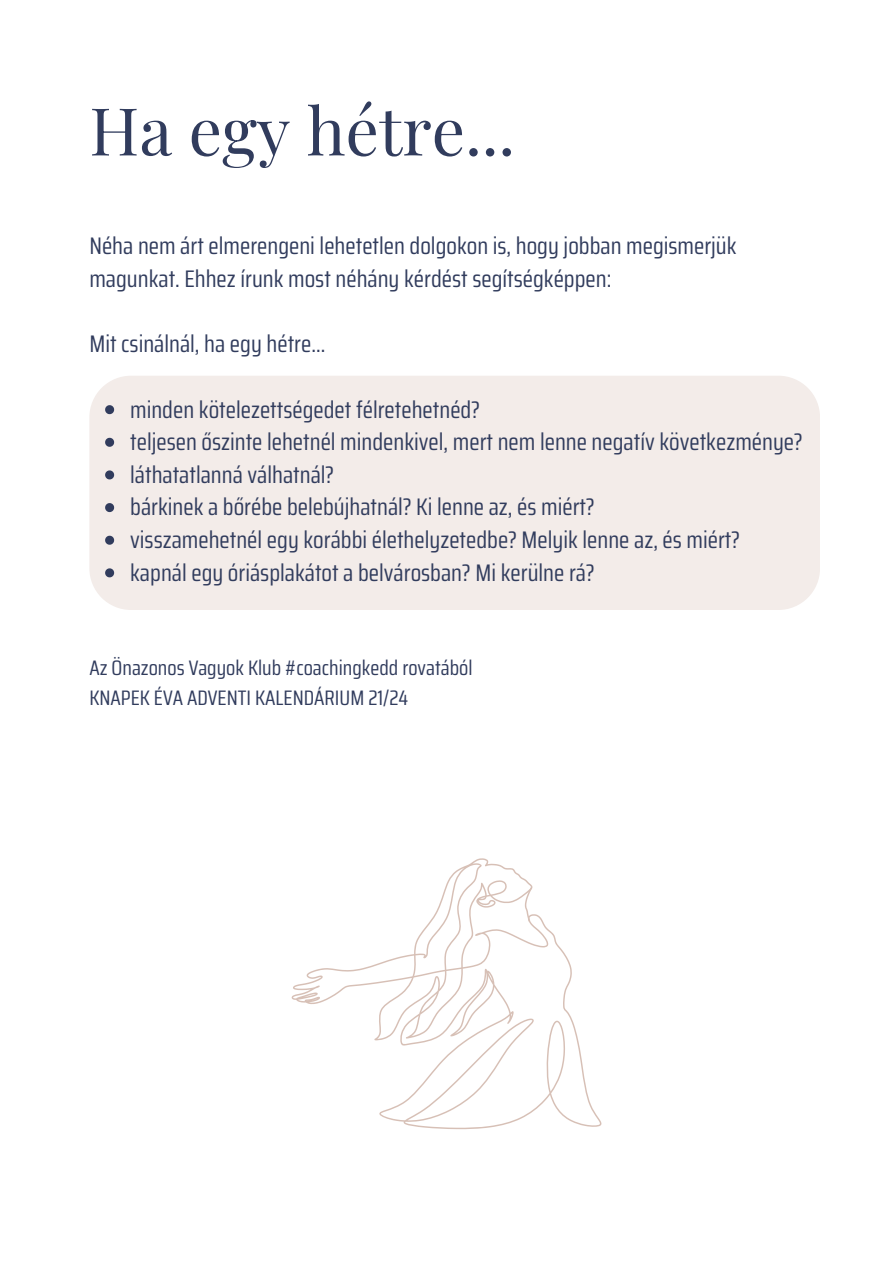
<style>
.page{position:relative;width:894px;height:1264px;background:#fff}
.page>*{position:absolute;margin:0;border:0;box-sizing:border-box;transform-origin:0 0}
.t1{font:66px "Playfair Display";color:#313c5d}
.t2{font:24px/32.7px "Saira Condensed";color:#313c5d}
.t3{font:21px "Saira Condensed";color:#313c5d}
</style>
<div class="page">
<div style="left:89px;top:376px;width:730px;height:234px;background:#f3ece9"></div>
<svg style="left:105px;top:405px;width:9px;height:9px"></svg>
<svg style="left:105px;top:438px;width:9px;height:9px"></svg>
<svg style="left:105px;top:470px;width:9px;height:9px"></svg>
<svg style="left:105px;top:503px;width:9px;height:9px"></svg>
<svg style="left:105px;top:535px;width:9px;height:9px"></svg>
<svg style="left:105px;top:568px;width:9px;height:9px"></svg>
<svg style="left:291px;top:858px;width:311px;height:271px"></svg>
<svg style="left:524px;top:887px;width:8px;height:34px"></svg>
<p class="t1" style="left:89px;top:84px;width:427px">Ha egy hétre...</p>
<h1 class="t2" style="left:89px;top:230px;width:648px">Néha nem árt elmerengeni lehetetlen dolgokon is, hogy jobban megismerjük magunkat. Ehhez írunk most néhány kérdést segítségképpen:</h1>
<h2 class="t2" style="left:89px;top:327px;width:237px">Mit csinálnál, ha egy hétre…</h2>
<h2 class="t2" style="left:130px;top:393px;width:351px">minden kötelezettségedet félretehetnéd?</h2>
<p class="t2" style="left:130px;top:425px;width:674px">teljesen őszinte lehetnél mindenkivel, mert nem lenne negatív következménye?</p>
<p class="t2" style="left:130px;top:458px;width:205px">láthatatlanná válhatnál?</p>
<p class="t2" style="left:130px;top:491px;width:466px">bárkinek a bőrébe belebújhatnál? Ki lenne az, és miért?</p>
<p class="t2" style="left:130px;top:523px;width:611px">visszamehetnél egy korábbi élethelyzetedbe? Melyik lenne az, és miért?</p>
<p class="t2" style="left:130px;top:556px;width:466px">kapnál egy óriásplakátot a belvárosban? Mi kerülne rá?</p>
<p class="t3" style="left:89px;top:651px;width:384px">Az Önazonos Vagyok Klub #coachingkedd rovatából</p>
<p class="t3" style="left:89px;top:680px;width:320px">KNAPEK ÉVA ADVENTI KALENDÁRIUM 21/24</p>
</div>
